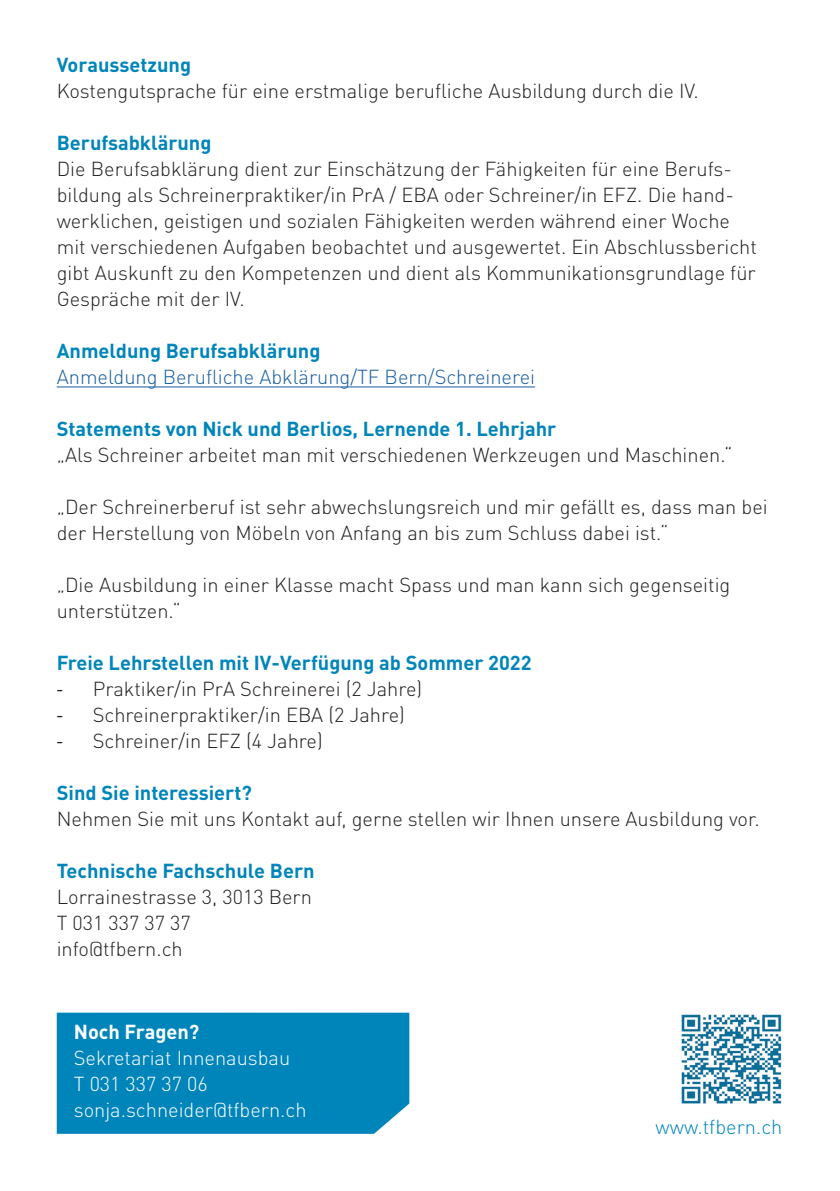
<style>
.page{position:relative;width:840px;height:1191px;background:#fff}
.page>*{position:absolute;margin:0;border:0;box-sizing:border-box;transform-origin:0 0}
.t1{font:300 20px/26px "DINOT";color:#231f20}
.t2{font:700 20px "DINOT";color:#0085ba}
.t3{font:300 20px "DINOT";color:#fff}
.t4{font:300 20px "DINOT";color:#175d9e}
.www{font:300 20px "DINOT";color:#0085ba}
.t5{font:700 20px "DINOT";color:#fff}
.s1{font-family:"Myriad Pro";font-weight:400}
</style>
<div class="page">
<hr style="left:57px;top:386px;width:477px;height:1px;background:#175d9e">
<img style="left:681px;top:1014px;width:101px;height:90px">
<div style="left:57px;top:1012px;width:352px;height:121px;background:#0085ba"></div>
<p class="t2" style="left:57px;top:52px;width:136px">Voraussetzung</p>
<p class="t1" style="left:57px;top:78px;width:643px">Kostengutsprache für eine erstmalige berufliche Ausbildung durch die IV.</p>
<p class="t2" style="left:57px;top:130px;width:156px">Berufsabklärung</p>
<p class="t1" style="left:57px;top:156px;width:701px">Die Berufsabklärung dient zur Einschätzung der Fähigkeiten für eine Berufs&shy;bildung als Schreinerpraktiker/in PrA / EBA oder Schreiner/in EFZ. Die hand&shy;werklichen, geistigen und sozialen Fähigkeiten werden während einer Woche mit verschiedenen Aufgaben beobachtet und ausgewertet. Ein Abschlussbericht gibt Auskunft zu den Kompetenzen und dient als Kommunikationsgrundlage für Gespräche mit der IV.</p>
<p class="t2" style="left:57px;top:338px;width:265px">Anmeldung Berufsabklärung</p>
<p class="t4" style="left:57px;top:364px;width:479px">Anmeldung Berufliche Abklärung/TF Bern/Schreinerei</p>
<p class="t2" style="left:57px;top:416px;width:500px">Statements von Nick und Berlios, Lernende 1. Lehrjahr</p>
<p class="t1" style="left:57px;top:442px;width:677px">„Als Schreiner arbeitet man mit verschiedenen Werkzeugen und Maschinen.“</p>
<p class="t1" style="left:57px;top:494px;width:712px">„Der Schreinerberuf ist sehr abwechslungsreich und mir gefällt es, dass man bei der Herstellung von Möbeln von Anfang an bis zum Schluss dabei ist.“</p>
<p class="t1" style="left:57px;top:572px;width:674px">„Die Ausbildung in einer Klasse macht Spass und man kann sich gegenseitig unterstützen.“</p>
<p class="t2" style="left:57px;top:650px;width:476px">Freie Lehrstellen mit IV-Verfügung ab Sommer 2022</p>
<p class="t1" style="left:57px;top:676px;width:367px"><span class="s1">-</span> Praktiker/in PrA Schreinerei (2 Jahre)</p>
<p class="t1" style="left:57px;top:702px;width:349px"><span class="s1">-</span> Schreinerpraktiker/in EBA (2 Jahre)</p>
<p class="t1" style="left:57px;top:728px;width:267px"><span class="s1">-</span> Schreiner/in EFZ (4 Jahre)</p>
<p class="t2" style="left:57px;top:780px;width:196px">Sind Sie interessiert?</p>
<p class="t1" style="left:57px;top:806px;width:704px">Nehmen Sie mit uns Kontakt auf, gerne stellen wir Ihnen unsere Ausbildung vor.</p>
<p class="t2" style="left:57px;top:858px;width:259px">Technische Fachschule Bern</p>
<p class="t1" style="left:57px;top:884px;width:256px">Lorrainestrasse 3, 3013 Bern</p>
<p class="t1" style="left:57px;top:910px;width:135px">T 031 337 37 37</p>
<p class="t1" style="left:57px;top:936px;width:127px">info@tfbern.ch</p>
<p class="t5" style="left:74px;top:1018px;width:127px">Noch Fragen?</p>
<p class="t3" style="left:74px;top:1045px;width:218px">Sekretariat Innenausbau</p>
<p class="t3" style="left:74px;top:1071px;width:135px">T 031 337 37 06</p>
<p class="t3" style="left:74px;top:1097px;width:234px">sonja.schneider@tfbern.ch</p>
<p class="www" style="left:655px;top:1114px;width:128px">www.tfbern.ch</p>
</div>
